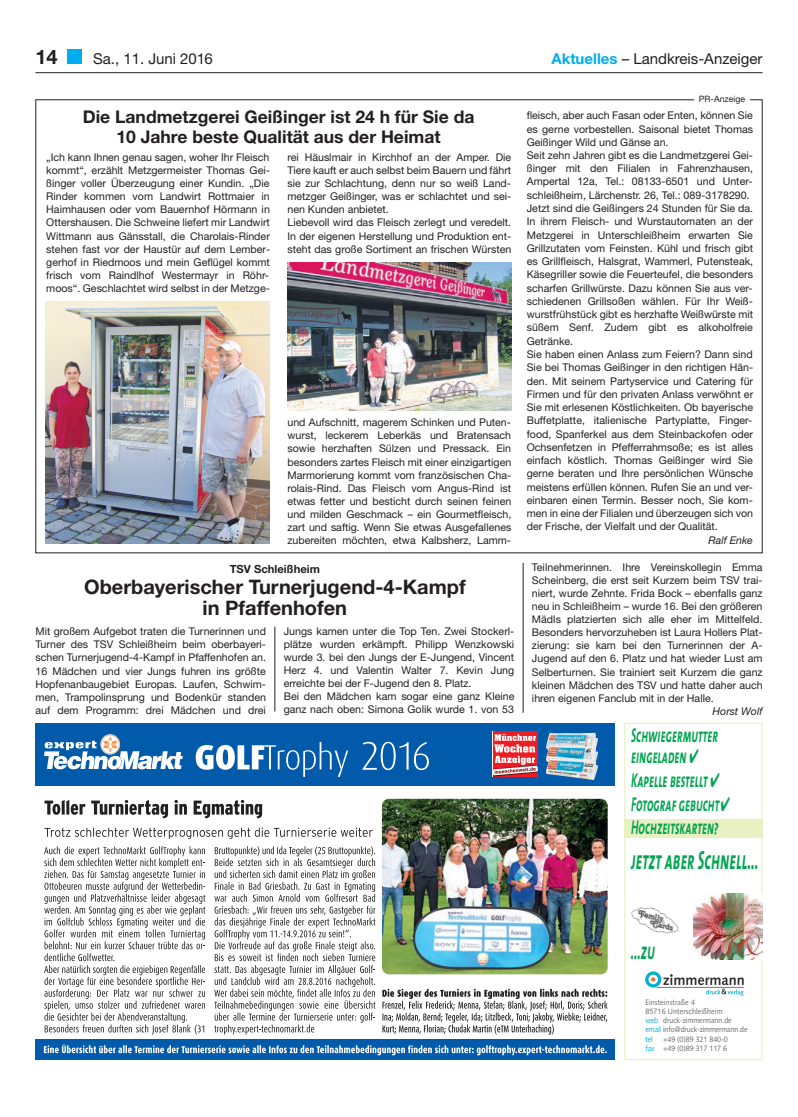
<style>
.page{position:relative;width:798px;height:1117px;background:#fff}
.page>*{position:absolute;margin:0;border:0;box-sizing:border-box;transform-origin:0 0}
.t1{font:italic 26.25px "The Sans Bold Caps";color:#00a54f;scale:.55 1}
.t2{font:italic 23.75px "The Sans Bold Caps";color:#00a54f;scale:.55 1}
.t3{font:italic 20px/23.8px "The Sans Bold Caps";color:#00a54f;scale:.55 1}
.t4{font:700 20px/21.2px "Helvetica Neue";color:#231f20;text-align:center}
.t5{font:700 17.5px/20px "Helvetica Neue";color:#231f20;text-align:center}
.t6{font:15px "Helvetica Neue";color:#231f20}
.t7{font:700 11.25px "Helvetica Neue";color:#231f20}
.t8{font:10.62px/13.1px "Helvetica Neue";color:#231f20;text-align:justify}
.t9{font:italic 10.62px "Helvetica Neue";color:#231f20}
.t10{font:8.75px "Helvetica Neue";color:#231f20}
.t11{font:7.88px/9.1px "Syntax";color:#69696c;scale:.9 1}
.s1{font-weight:700;color:#00aeef}
.s2{color:#00b2d3}
</style>
<div class="page">
<div style="left:68px;top:50px;width:14px;height:14px;background:#00aeef"></div>
<hr style="left:274px;top:626px;width:1px;height:85px;background:#231f20">
<hr style="left:522px;top:563px;width:1px;height:149px;background:#231f20">
<hr style="left:35px;top:72px;width:727px;height:1px;background:#231f20">
<div style="left:35px;top:723px;width:580px;height:63px;background:#015aaa"></div>
<svg style="left:44px;top:734px;width:139px;height:35px"></svg>
<svg style="left:196px;top:742px;width:152px;height:34px"></svg>
<svg style="left:362px;top:741px;width:46px;height:29px"></svg>
<svg style="left:414px;top:742px;width:15px;height:28px"></svg>
<img style="left:382px;top:798px;width:225px;height:176px">
<img style="left:546px;top:732px;width:52px;height:47px">
<svg style="left:382px;top:988px;width:225px;height:46px"></svg>
<svg style="left:44px;top:846px;width:161px;height:188px"></svg>
<svg style="left:214px;top:846px;width:161px;height:188px"></svg>
<div style="left:493px;top:730px;width:44px;height:46px;background:#ee1d23"></div>
<img style="left:493px;top:775px;width:16px;height:1px">
<svg style="left:492px;top:734px;width:46px;height:41px"></svg>
<div style="left:35px;top:1039px;width:580px;height:20px;background:#015aaa"></div>
<svg style="left:44px;top:1044px;width:562px;height:11px"></svg>
<svg style="left:44px;top:800px;width:218px;height:18px"></svg>
<svg style="left:45px;top:827px;width:327px;height:11px"></svg>
<div style="left:624px;top:818px;width:138px;height:19px;background:#e9f0c1"></div>
<div style="left:624px;top:722px;width:138px;height:337px;border:1px solid #e9f0c1"></div>
<img style="left:693px;top:893px;width:69px;height:66px">
<img style="left:630px;top:907px;width:49px;height:27px">
<svg style="left:645px;top:971px;width:98px;height:24px"></svg>
<img style="left:45px;top:301px;width:225px;height:243px">
<img style="left:287px;top:262px;width:224px;height:148px">
<h3 class="t4" style="left:35px;top:46px;width:24px">14</h3>
<h3 class="t6" style="left:93px;top:50px;width:121px">Sa., 11. Juni 2016</h3>
<h3 class="t6" style="left:551px;top:50px;width:212px"><span class="s1">Aktuelles</span> – Landkreis-Anzeiger</h3>
<p class="t10" style="left:698px;top:94px;width:48px">PR-Anzeige</p>
<h3 class="t5" style="left:83px;top:107px;width:393px">Die Landmetzgerei Geißinger ist 24 h für Sie da<br>10 Jahre beste Qualität aus der Heimat</h3>
<p class="t8" style="left:526px;top:109px;width:228px;text-align:left">fleisch, aber auch Fasan oder Enten, können Sie es gerne vorbestellen. Saisonal bietet Thomas Geißinger Wild und Gänse an.<br>Seit zehn Jahren gibt es die Landmetzgerei Gei&shy;ßinger mit den Filialen in Fahrenzhausen, Ampertal 12a, Tel.: 08133-6501 und Unter&shy;schleißheim, Lärchenstr. 26, Tel.: 089-3178290.<br>Jetzt sind die Geißingers 24 Stunden für Sie da.<br>In ihrem Fleisch- und Wurstautomaten an der Metzgerei in Unterschleißheim erwarten Sie Grillzutaten vom Feinsten. Kühl und frisch gibt es Grillfleisch, Halsgrat, Wammerl, Putensteak, Käsegriller sowie die Feuerteufel, die besonders scharfen Grillwürste. Dazu können Sie aus ver&shy;schiedenen Grillsoßen wählen. Für Ihr Weiß&shy;wurstfrühstück gibt es herzhafte Weißwürste mit süßem Senf. Zudem gibt es alkoholfreie Getränke.<br>Sie haben einen Anlass zum Feiern? Dann sind Sie bei Thomas Geißinger in den richtigen Hän&shy;den. Mit seinem Partyservice und Catering für Firmen und für den privaten Anlass verwöhnt er Sie mit erlesenen Köstlichkeiten. Ob bayerische Buffetplatte, italienische Partyplatte, Finger&shy;food, Spanferkel aus dem Steinbackofen oder Ochsenfetzen in Pfefferrahmsoße; es ist alles einfach köstlich. Thomas Geißinger wird Sie gerne beraten und Ihre persönlichen Wünsche meistens erfüllen können. Rufen Sie an und ver&shy;einbaren einen Termin. Besser noch, Sie kom&shy;men in eine der Filialen und überzeugen sich von der Frische, der Vielfalt und der Qualität.</p>
<p class="t9" style="left:708px;top:533px;width:46px">Ralf Enke</p>
<p class="t8" style="left:46px;top:150px;width:225px">„Ich kann Ihnen genau sagen, woher Ihr Fleisch kommt“, erzählt Metzgermeister Thomas Gei&shy;ßinger voller Überzeugung einer Kundin. „Die Rinder kommen vom Landwirt Rottmaier in Haimhausen oder vom Bauernhof Hörmann in Ottershausen. Die Schweine liefert mir Landwirt Wittmann aus Gänsstall, die Charolais-Rinder stehen fast vor der Haustür auf dem Lember&shy;gerhof in Riedmoos und mein Geflügel kommt frisch vom Raindlhof Westermayr in Röhr&shy;moos“. Geschlachtet wird selbst in der Metzge-</p>
<p class="t8" style="left:287px;top:150px;width:225px;text-align:left">rei Häuslmair in Kirchhof an der Amper. Die Tiere kauft er auch selbst beim Bauern und fährt sie zur Schlachtung, denn nur so weiß Land&shy;metzger Geißinger, was er schlachtet und sei&shy;nen Kunden anbietet.<br>Liebevoll wird das Fleisch zerlegt und veredelt.<br>In der eigenen Herstellung und Produktion ent&shy;steht das große Sortiment an frischen Würsten</p>
<p class="t8" style="left:287px;top:415px;width:225px">und Aufschnitt, magerem Schinken und Puten&shy;wurst, leckerem Leberkäs und Bratensach sowie herzhaften Sülzen und Pressack. Ein besonders zartes Fleisch mit einer einzigartigen Marmorierung kommt vom französischen Cha&shy;rolais-Rind. Das Fleisch vom Angus-Rind ist etwas fetter und besticht durch seinen feinen und milden Geschmack – ein Gourmetfleisch, zart und saftig. Wenn Sie etwas Ausgefallenes zubereiten möchten, etwa Kalbsherz, Lamm-</p>
<p class="t7" style="left:230px;top:562px;width:92px">TSV Schleißheim</p>
<h3 class="t4" style="left:84px;top:576px;width:383px">Oberbayerischer Turnerjugend-4-Kampf in Pfaffenhofen</h3>
<p class="t8" style="left:283px;top:624px;width:232px;text-align:left">Jungs kamen unter die Top Ten. Zwei Stockerl&shy;plätze wurden erkämpft. Philipp Wenzkowski wurde 3. bei den Jungs der E-Jungend, Vincent Herz 4. und Valentin Walter 7. Kevin Jung erreichte bei der F-Jugend den 8. Platz.<br>Bei den Mädchen kam sogar eine ganz Kleine ganz nach oben: Simona Golik wurde 1. von 53</p>
<p class="t8" style="left:35px;top:624px;width:232px">Mit großem Aufgebot traten die Turnerinnen und Turner des TSV Schleißheim beim oberbayeri&shy;schen Turnerjugend-4-Kampf in Pfaffenhofen an.<br>16 Mädchen und vier Jungs fuhren ins größte Hopfenanbaugebiet Europas. Laufen, Schwim&shy;men, Trampolinsprung und Bodenkür standen auf dem Programm: drei Mädchen und drei</p>
<p class="t8" style="left:531px;top:560px;width:232px">Teilnehmerinnen. Ihre Vereinskollegin Emma Scheinberg, die erst seit Kurzem beim TSV trai&shy;niert, wurde Zehnte. Frida Bock – ebenfalls ganz neu in Schleißheim – wurde 16. Bei den größeren Mädls platzierten sich alle eher im Mittelfeld.<br>Besonders hervorzuheben ist Laura Hollers Plat&shy;zierung: sie kam bei den Turnerinnen der A-Jugend auf den 6. Platz und hat wieder Lust am Selberturnen. Sie trainiert seit Kurzem die ganz kleinen Mädchen des TSV und hatte daher auch ihren eigenen Fanclub mit in der Halle.</p>
<p class="t9" style="left:712px;top:704px;width:51px">Horst Wolf</p>
<h3 class="t3" style="left:631px;top:724px;width:160px;line-height:21.2px">Schwiegermutter eingeladen ✔</h3>
<h3 class="t3" style="left:631px;top:767px;width:182px">Kapelle bestellt ✔<br>Fotograf gebucht✔<br>Hochzeitskarten?</h3>
<h1 class="t1" style="left:631px;top:844px;width:233px">jetzt aber Schnell...</h1>
<h2 class="t2" style="left:630px;top:936px;width:46px">...zu</h2>
<p class="t11" style="left:645px;top:997px;width:115px">Einsteinstraße 4<br>85716 Unterschleißheim<br><span class="s2">web</span> druck-zimmermann.de <span class="s2">email</span> info@druck-zimmermann.de <span class="s2">tel</span></p>
<p class="t11" style="left:645px;top:1033px;width:93px;text-align:right">+49 (0)89 321 840-0<br><span class="s2">fax</span> +49 (0)89 317 117 6</p>
</div>
